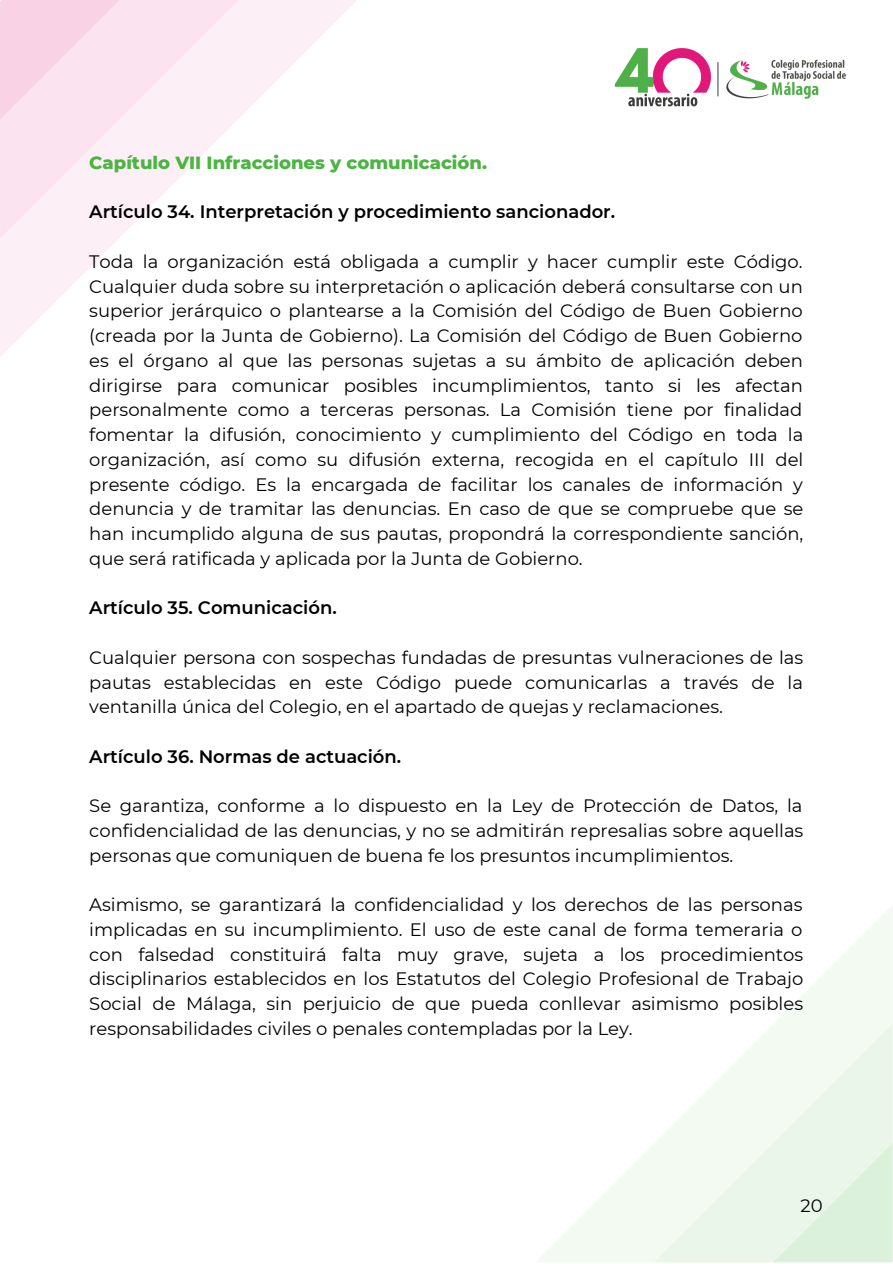
<style>
.page{position:relative;width:893px;height:1264px;background:#fff}
.page>*{position:absolute;margin:0;border:0;box-sizing:border-box;transform-origin:0 0}
.t1{font:18px/24.8px "Montserrat";color:#000;text-align:justify}
.t2{font:600 18px "Montserrat";color:#000}
.t3{font:800 18px "Montserrat";color:#4ab540}
</style>
<div class="page">
<svg style="left:0;top:0;width:356px;height:357px"></svg>
<svg style="left:0;top:0;width:239px;height:239px;fill:#fdeff6"></svg>
<svg style="left:0;top:0;width:120px;height:120px;background:#f9dae9"></svg>
<svg style="left:537px;top:906px;width:355px;height:356px"></svg>
<svg style="left:654px;top:1023px;width:238px;height:239px;fill:#f2faf2"></svg>
<svg style="left:772px;top:1142px;width:120px;height:120px;background:#e3f3e2"></svg>
<img style="left:614px;top:48px;width:232px;height:59px">
<p class="t3" style="left:89px;top:152px;width:399px">Capítulo VII Infracciones y comunicación.</p>
<p class="t2" style="left:89px;top:201px;width:527px">Artículo 34. Interpretación y procedimiento sancionador.</p>
<p class="t1" style="left:89px;top:249px;width:715px">Toda la organización está obligada a cumplir y hacer cumplir este Código.<br>Cualquier duda sobre su interpretación o aplicación deberá consultarse con un superior jerárquico o plantearse a la Comisión del Código de Buen Gobierno (creada por la Junta de Gobierno). La Comisión del Código de Buen Gobierno es el órgano al que las personas sujetas a su ámbito de aplicación deben dirigirse para comunicar posibles incumplimientos, tanto si les afectan personalmente como a terceras personas. La Comisión tiene por finalidad fomentar la difusión, conocimiento y cumplimiento del Código en toda la organización, así como su difusión externa, recogida en el capítulo III del presente código. Es la encargada de facilitar los canales de información y denuncia y de tramitar las denuncias. En caso de que se compruebe que se han incumplido alguna de sus pautas, propondrá la correspondiente sanción, que será ratificada y aplicada por la Junta de Gobierno.</p>
<p class="t2" style="left:89px;top:597px;width:249px">Artículo 35. Comunicación.</p>
<p class="t1" style="left:89px;top:645px;width:715px">Cualquier persona con sospechas fundadas de presuntas vulneraciones de las pautas establecidas en este Código puede comunicarlas a través de la ventanilla única del Colegio, en el apartado de quejas y reclamaciones.</p>
<p class="t2" style="left:89px;top:745px;width:313px">Artículo 36. Normas de actuación.</p>
<p class="t1" style="left:89px;top:793px;width:715px">Se garantiza, conforme a lo dispuesto en la Ley de Protección de Datos, la confidencialidad de las denuncias, y no se admitirán represalias sobre aquellas personas que comuniquen de buena fe los presuntos incumplimientos.</p>
<p class="t1" style="left:89px;top:892px;width:715px">Asimismo, se garantizará la confidencialidad y los derechos de las personas implicadas en su incumplimiento. El uso de este canal de forma temeraria o con falsedad constituirá falta muy grave, sujeta a los procedimientos disciplinarios establecidos en los Estatutos del Colegio Profesional de Trabajo Social de Málaga, sin perjuicio de que pueda conllevar asimismo posibles responsabilidades civiles o penales contempladas por la Ley.</p>
<p class="t1" style="left:800px;top:1193px;width:24px">20</p>
</div>
